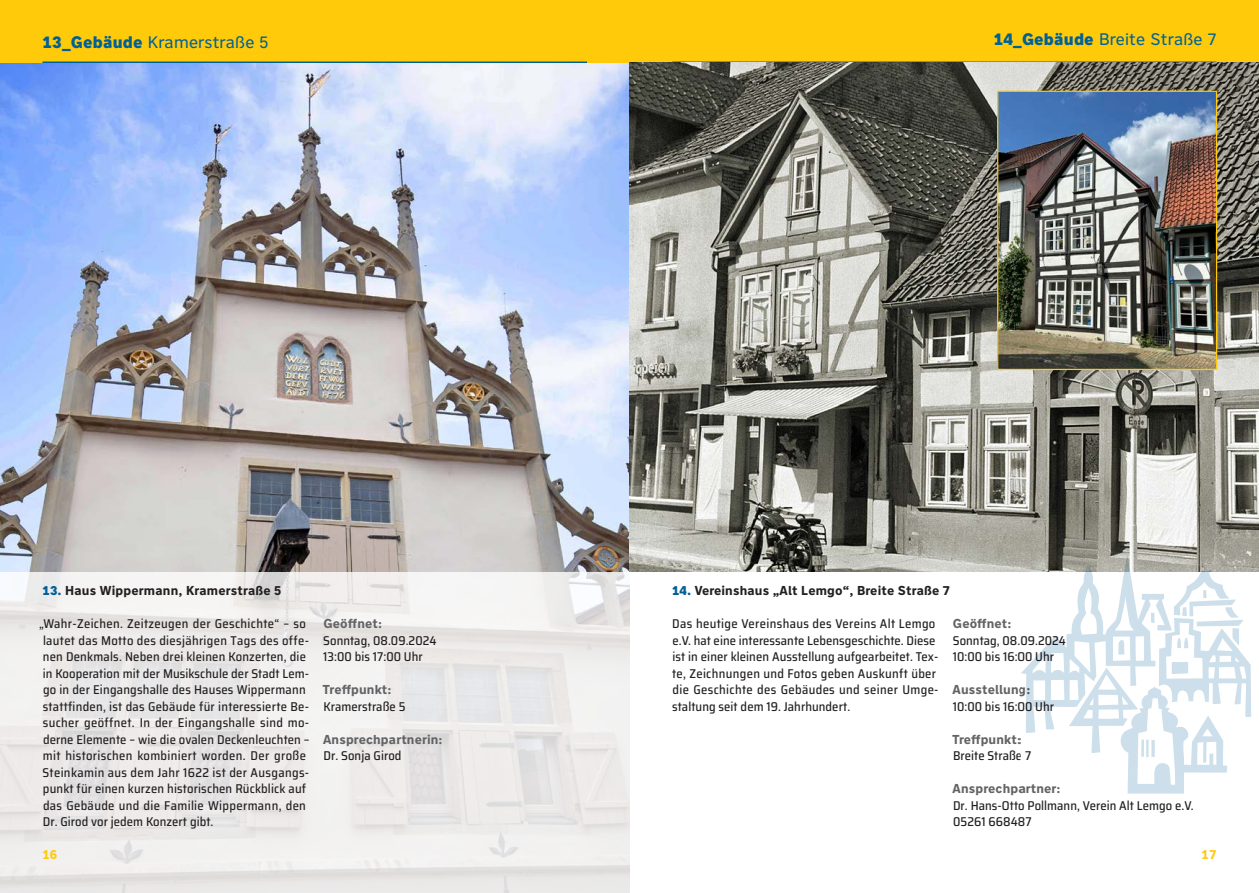
<style>
.page{position:relative;width:1259px;height:893px;background:#fff}
.page>*{position:absolute;margin:0;border:0;box-sizing:border-box;transform-origin:0 0}
._1_Stadt{font:16.5px "Nort";letter-spacing:.01em;color:#016096}
._3_Fließtext{font:500 semi-condensed 12.75px/16.5px "Saira";letter-spacing:.02em;color:#231f20}
._5_HInweise{font:500 semi-condensed 12.75px "Saira";letter-spacing:.005em;color:#231f20}
._6_Sub-Head_100{font:700 12.75px "Nort";letter-spacing:.01em;color:#636366}
._2_Station{font:700 12.75px "Nort";letter-spacing:.01em;color:#231f20}
._3_Fließtext-2{font:700 12.75px "Nort";color:#feca0a}
.s1{font-weight:900}
.s2{font-weight:900;color:#016096}
</style>
<div class="page">
<div style="left:0;top:0;width:629px;height:64px;background:#feca0a"></div>
<div style="left:629px;top:0;width:630px;height:64px;background:#feca0a"></div>
<hr style="left:43px;top:62px;width:544px;height:2px;background:#016096">
<hr style="left:672px;top:62px;width:544px;height:2px;background:#016096">
<img style="left:0;top:64px;width:629px;height:508px">
<svg style="left:0;top:572px;width:629px;height:321px;fill:#edebea"></svg>
<img style="left:629px;top:63px;width:630px;height:509px">
<img style="left:999px;top:93px;width:216px;height:275px">
<div style="left:997px;top:91px;width:220px;height:279px;border:1px solid #feca0a"></div>
<svg style="left:1020px;top:556px;width:231px;height:238px"></svg>
<p class="_1_Stadt" style="left:43px;top:31px;width:228px"><span class="s1">13_Gebäude</span> Kramerstraße 5</p>
<p class="_1_Stadt" style="left:993px;top:28px;width:224px"><span class="s1">14_Gebäude</span> Breite Straße 7</p>
<p class="_2_Station" style="left:43px;top:582px;width:240px"><span class="s2">13.</span> Haus Wippermann, Kramerstraße 5</p>
<p class="_2_Station" style="left:672px;top:582px;width:279px"><span class="s2">14.</span> Vereinshaus „Alt Lemgo“, Breite Straße 7</p>
<p class="_6_Sub-Head_100" style="left:323px;top:615px;width:60px">Geöffnet:</p>
<p class="_5_HInweise" style="left:323px;top:630px;width:115px">Sonntag, 08.09.2024</p>
<p class="_5_HInweise" style="left:323px;top:647px;width:101px">13:00 bis 17:00 Uhr</p>
<p class="_6_Sub-Head_100" style="left:323px;top:681px;width:70px">Treffpunkt:</p>
<p class="_5_HInweise" style="left:323px;top:696px;width:83px">Kramerstraße 5</p>
<p class="_6_Sub-Head_100" style="left:323px;top:731px;width:121px">Ansprechpartnerin:</p>
<p class="_5_HInweise" style="left:323px;top:746px;width:79px">Dr. Sonja Girod</p>
<p class="_3_Fließtext" style="left:39px;top:615px;width:272px">„Wahr-Zeichen. Zeitzeugen der Geschichte“ – so lautet das Motto des diesjährigen Tags des offe&shy;nen Denkmals. Neben drei kleinen Konzerten, die in Kooperation mit der Musikschule der Stadt Lem&shy;go in der Eingangshalle des Hauses Wippermann stattfinden, ist das Gebäude für interessierte Be&shy;sucher geöffnet. In der Eingangshalle sind mo&shy;derne Elemente – wie die ovalen Deckenleuchten – mit historischen kombiniert worden. Der große Steinkamin aus dem Jahr 1622 ist der Ausgangs&shy;punkt für einen kurzen historischen Rückblick auf das Gebäude und die Familie Wippermann, den Dr. Girod vor jedem Konzert gibt.</p>
<p class="_3_Fließtext" style="left:672px;top:615px;width:268px">Das heutige Vereinshaus des Vereins Alt Lemgo e.V. hat eine interessante Lebensgeschichte. Diese ist in einer kleinen Ausstellung aufgearbeitet. Tex&shy;te, Zeichnungen und Fotos geben Auskunft über die Geschichte des Gebäudes und seiner Umge&shy;staltung seit dem 19. Jahrhundert.</p>
<p class="_6_Sub-Head_100" style="left:953px;top:615px;width:60px">Geöffnet:</p>
<p class="_5_HInweise" style="left:953px;top:630px;width:115px">Sonntag, 08.09.2024</p>
<p class="_5_HInweise" style="left:952px;top:647px;width:103px">10:00 bis 16:00 Uhr</p>
<p class="_6_Sub-Head_100" style="left:952px;top:681px;width:80px">Ausstellung:</p>
<p class="_5_HInweise" style="left:952px;top:696px;width:103px">10:00 bis 16:00 Uhr</p>
<p class="_6_Sub-Head_100" style="left:952px;top:731px;width:70px">Treffpunkt:</p>
<p class="_5_HInweise" style="left:953px;top:746px;width:80px">Breite Straße 7</p>
<p class="_6_Sub-Head_100" style="left:952px;top:780px;width:109px">Ansprechpartner:</p>
<p class="_5_HInweise" style="left:953px;top:795px;width:242px">Dr. Hans-Otto Pollmann, Verein Alt Lemgo e.V.</p>
<p class="_5_HInweise" style="left:953px;top:812px;width:80px">05261 668487</p>
<p class="_3_Fließtext-2" style="left:43px;top:846px;width:16px">16</p>
<p class="_3_Fließtext-2" style="left:1201px;top:846px;width:16px">17</p>
</div>
